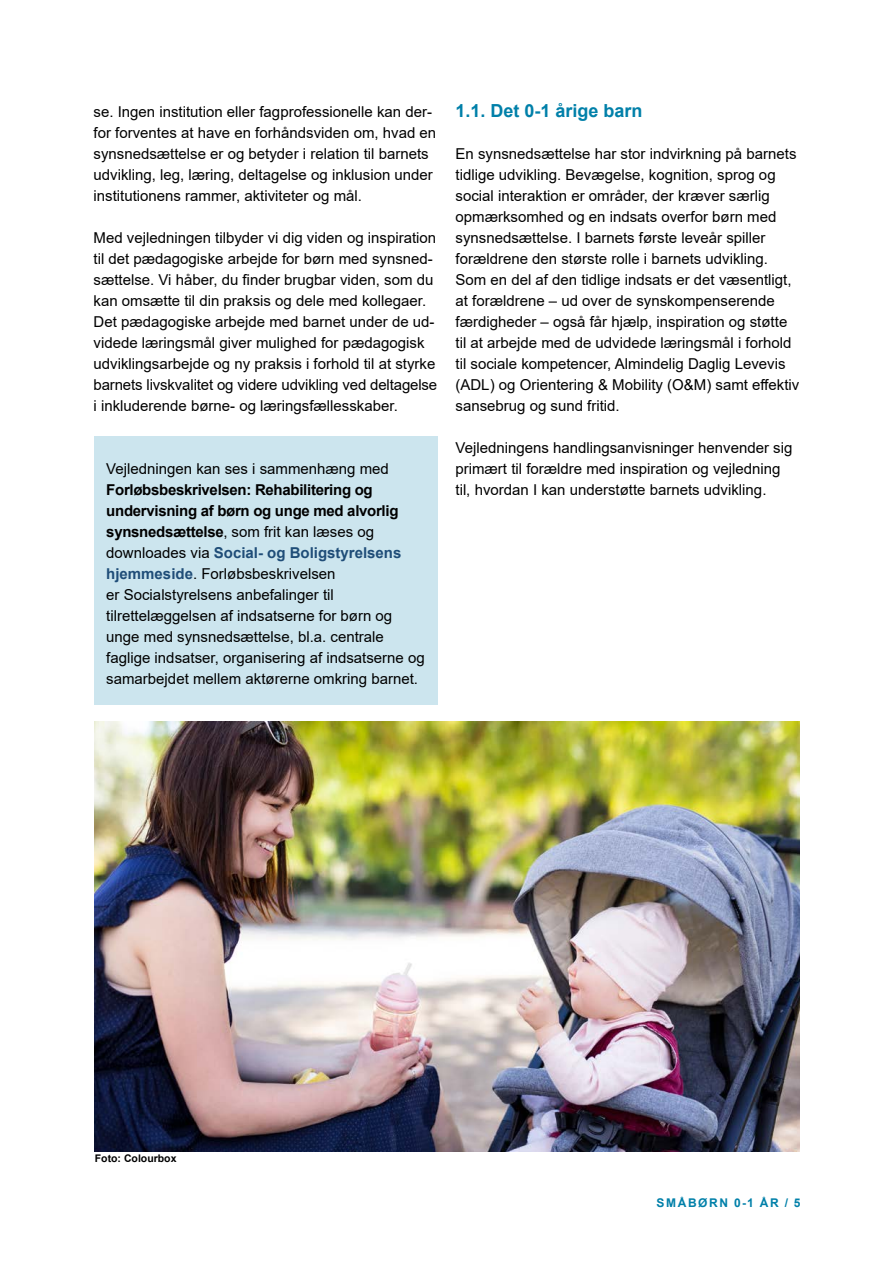
<style>
.page{position:relative;width:893px;height:1263px;background:#fff}
.page>*{position:absolute;margin:0;border:0;box-sizing:border-box;transform-origin:0 0}
.Underrubrik_H3{font:700 18px "Arial";color:#0080a9}
.Tekstboks{font:15px/21px "Arial";color:#000}
.t1{font:700 12px "Arial";letter-spacing:.135em;color:#0080a9}
.t2{font:700 10.5px "Arial";color:#000}
.s1{font-weight:700}
.s2{font-weight:700;color:#1f4d78}
</style>
<div class="page">
<div style="left:94px;top:436px;width:343px;height:268px;background:#cce5ee"></div>
<img style="left:95px;top:721px;width:704px;height:430px">
<p class="Tekstboks" style="left:94px;top:101px;width:344px">se. Ingen institution eller fagprofessionelle kan der&shy;for forventes at have en forhåndsviden om, hvad en synsnedsættelse er og betyder i relation til barnets udvikling, leg, læring, deltagelse og inklusion under institutionens rammer, aktiviteter og mål.</p>
<p class="Tekstboks" style="left:94px;top:227px;width:345px">Med vejledningen tilbyder vi dig viden og inspiration til det pædagogiske arbejde for børn med synsned&shy;sættelse. Vi håber, du finder brugbar viden, som du kan omsætte til din praksis og dele med kollegaer.<br>Det pædagogiske arbejde med barnet under de ud&shy;videde læringsmål giver mulighed for pædagogisk udviklingsarbejde og ny praksis i forhold til at styrke barnets livskvalitet og videre udvikling ved deltagelse i inkluderende børne- og læringsfællesskaber.</p>
<p class="Tekstboks" style="left:106px;top:458px;width:320px">Vejledningen kan ses i sammenhæng med <span class="s1">Forløbsbeskrivelsen: Rehabilitering og undervisning af børn og unge med alvorlig synsnedsættelse</span>, som frit kan læses og downloades via <span class="s2">Social- og Boligstyrelsens hjemmeside</span>. Forløbsbeskrivelsen<br>er Socialstyrelsens anbefalinger til tilrettelæggelsen af indsatserne for børn og unge med synsnedsættelse, bl.a. centrale faglige indsatser, organisering af indsatserne og samarbejdet mellem aktørerne omkring barnet.</p>
<h3 class="Underrubrik_H3" style="left:455px;top:98px;width:189px">1.1. Det 0-1 årige barn</h3>
<p class="Tekstboks" style="left:455px;top:143px;width:345px">En synsnedsættelse har stor indvirkning på barnets tidlige udvikling. Bevægelse, kognition, sprog og social interaktion er områder, der kræver særlig opmærksomhed og en indsats overfor børn med synsnedsættelse. I barnets første leveår spiller forældrene den største rolle i barnets udvikling.<br>Som en del af den tidlige indsats er det væsentligt, at forældrene – ud over de synskompenserende færdigheder – også får hjælp, inspiration og støtte til at arbejde med de udvidede læringsmål i forhold til sociale kompetencer, Almindelig Daglig Levevis (ADL) og Orientering &amp; Mobility (O&amp;M) samt effektiv sansebrug og sund fritid.</p>
<p class="Tekstboks" style="left:455px;top:437px;width:338px">Vejledningens handlingsanvisninger henvender sig primært til forældre med inspiration og vejledning til, hvordan I kan understøtte barnets udvikling.</p>
<p class="t2" style="left:95px;top:1151px;width:83px">Foto: Colourbox</p>
<p class="t1" style="left:656px;top:1194px;width:146px">SMÅBØRN 0-1 ÅR / 5</p>
</div>
